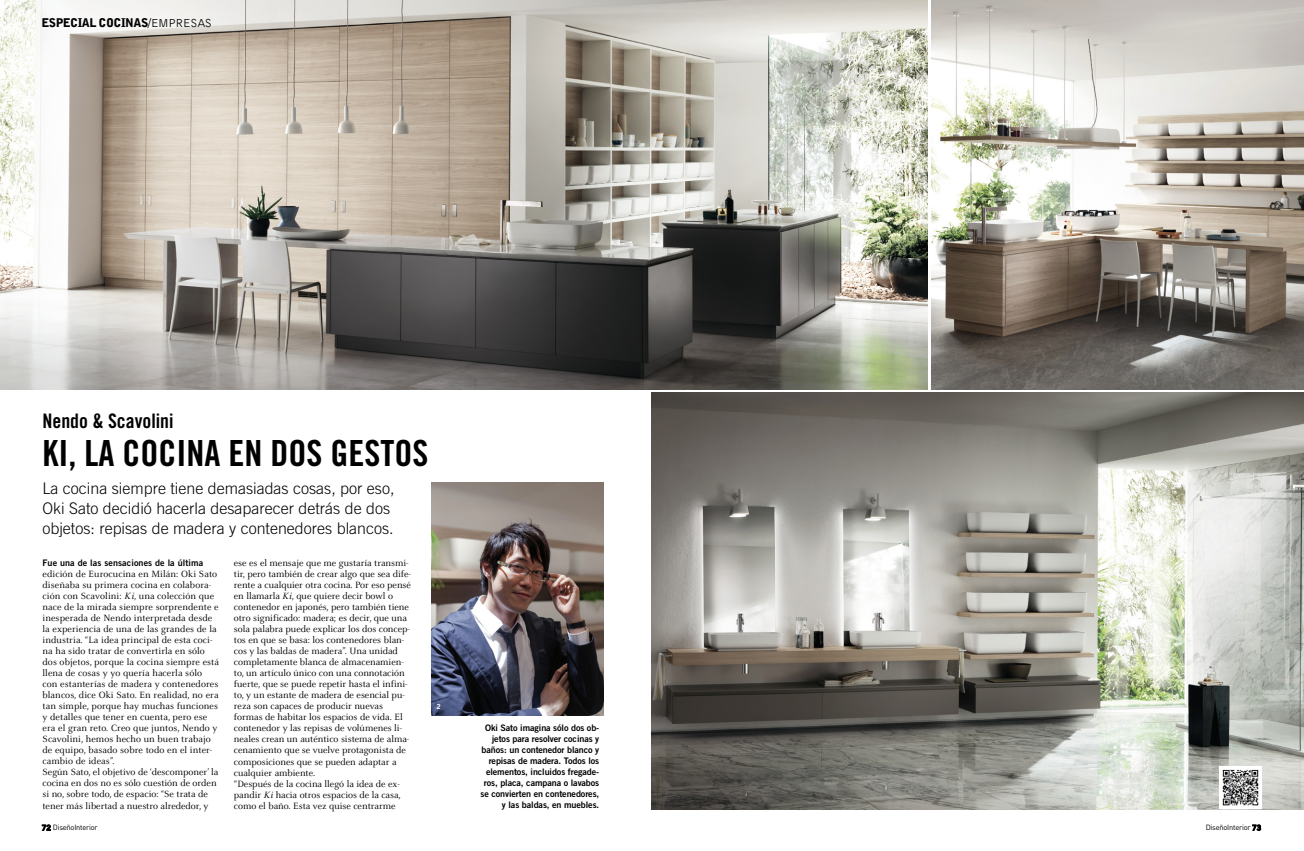
<style>
.page{position:relative;width:1304px;height:851px;background:#fff}
.page>*{position:absolute;margin:0;border:0;box-sizing:border-box;transform-origin:0 0}
.t1{font:36px "Trade Gothic Bold Cond Twenty";color:#000}
.t2{font:20px "Trade Gothic Bold Cond Twenty";color:#000}
.t3{font:300 16px/20px "Trade Gothic";color:#000}
.t4{font:900 12px "Bell Gothic BT";letter-spacing:-.04em;color:#000}
.t5{font:10px/11px "Celeste";color:#000}
.t6{font:9px/11px "Trade Gothic Bold Two";letter-spacing:-.01em;color:#000;text-align:right}
.t7{font:9px "Trade Gothic Bold Two";letter-spacing:.01em;color:#000}
.t8{font:7.5px "DIN Regular Alternate";letter-spacing:-.03em;color:#000}
.t9{font:7px "Trade Gothic Bold Two";color:#fff}
.s1{font-weight:400}
.s2{font-style:italic}
.s3{font-family:"Trade Gothic Bold Two"}
</style>
<div class="page">
<svg style="left:42px;top:824px;width:9px;height:6px"></svg>
<svg style="left:1252px;top:824px;width:9px;height:6px"></svg>
<img style="left:0;top:0;width:927px;height:389px">
<img style="left:652px;top:392px;width:652px;height:417px">
<img style="left:931px;top:0;width:373px;height:389px">
<img style="left:432px;top:482px;width:172px;height:233px">
<img style="left:1220px;top:766px;width:41px;height:41px">
<p class="t4" style="left:41px;top:15px;width:172px">ESPECIAL COCINAS/<span class="s1">EMPRESAS</span></p>
<h2 class="t2" style="left:43px;top:409px;width:133px">NENDO &amp; SCAVOLINI</h2>
<h1 class="t1" style="left:43px;top:431px;width:385px">KI, LA COCINA EN DOS GESTOS</h1>
<h3 class="t3" style="left:43px;top:478px;width:354px">La cocina siempre tiene demasiadas cosas, por eso,<br>Oki Sato decidió hacerla desaparecer detrás de dos objetos: repisas de madera y contenedores blancos.</h3>
<p class="t7" style="left:43px;top:557px;width:162px">Fue una de las sensaciones de la última</p>
<p class="t5" style="left:43px;top:568px;width:178px">edición de Eurocucina en Milán: Oki Sato diseñaba su primera cocina en colabora&shy;ción con Scavolini: <span class="s2">Ki,</span> una colección que nace de la mirada siempre sorprendente e inesperada de Nendo interpretada desde la experiencia de una de las grandes de la industria. “La idea principal de esta coci&shy;na ha sido tratar de convertirla en sólo dos objetos, porque la cocina siempre está llena de cosas y yo quería hacerla sólo con estanterías de madera y contenedores blancos, dice Oki Sato. En realidad, no era tan simple, porque hay muchas funciones y detalles que tener en cuenta, pero ese era el gran reto. Creo que juntos, Nendo y Scavolini, hemos hecho un buen trabajo de equipo, basado sobre todo en el inter&shy;cambio de ideas”.<br>Según Sato, el objetivo de ‘descomponer’ la cocina en dos no es sólo cuestión de orden si no, sobre todo, de espacio: “Se trata de tener más libertad a nuestro alrededor, y</p>
<p class="t5" style="left:234px;top:558px;width:179px">ese es el mensaje que me gustaría transmi&shy;tir, pero también de crear algo que sea dife&shy;rente a cualquier otra cocina. Por eso pensé en llamarla <span class="s2">Ki</span>, que quiere decir bowl o contenedor en japonés, pero también tiene otro significado: madera; es decir, que una sola palabra puede explicar los dos concep&shy;tos en que se basa: los contenedores blan&shy;cos y las baldas de madera”. Una unidad completamente blanca de almacenamien&shy;to, un artículo único con una connotación fuerte, que se puede repetir hasta el infini&shy;to, y un estante de madera de esencial pu&shy;reza son capaces de producir nuevas formas de habitar los espacios de vida. El contenedor y las repisas de volúmenes li&shy;neales crean un auténtico sistema de alma&shy;cenamiento que se vuelve protagonista de composiciones que se pueden adaptar a cualquier ambiente.<br>“Después de la cocina llegó la idea de ex&shy;pandir <span class="s2">Ki</span> hacia otros espacios de la casa, como el baño. Esta vez quise centrarme</p>
<p class="t9" style="left:436px;top:702px;width:6px">2</p>
<p class="t6" style="left:480px;top:722px;width:120px">Oki Sato imagina sólo dos ob&shy;jetos para resolver cocinas y baños: un contenedor blanco y repisas de madera. Todos los elementos, incluidos fregade&shy;ros, placa, campana o lavabos se convierten en contenedores, y las baldas, en muebles.</p>
<p class="t8" style="left:42px;top:823px;width:57px"><span class="s3">72</span> DiseñoInterior</p>
<p class="t8" style="left:1206px;top:823px;width:57px">DiseñoInterior <span class="s3">73</span></p>
</div>
